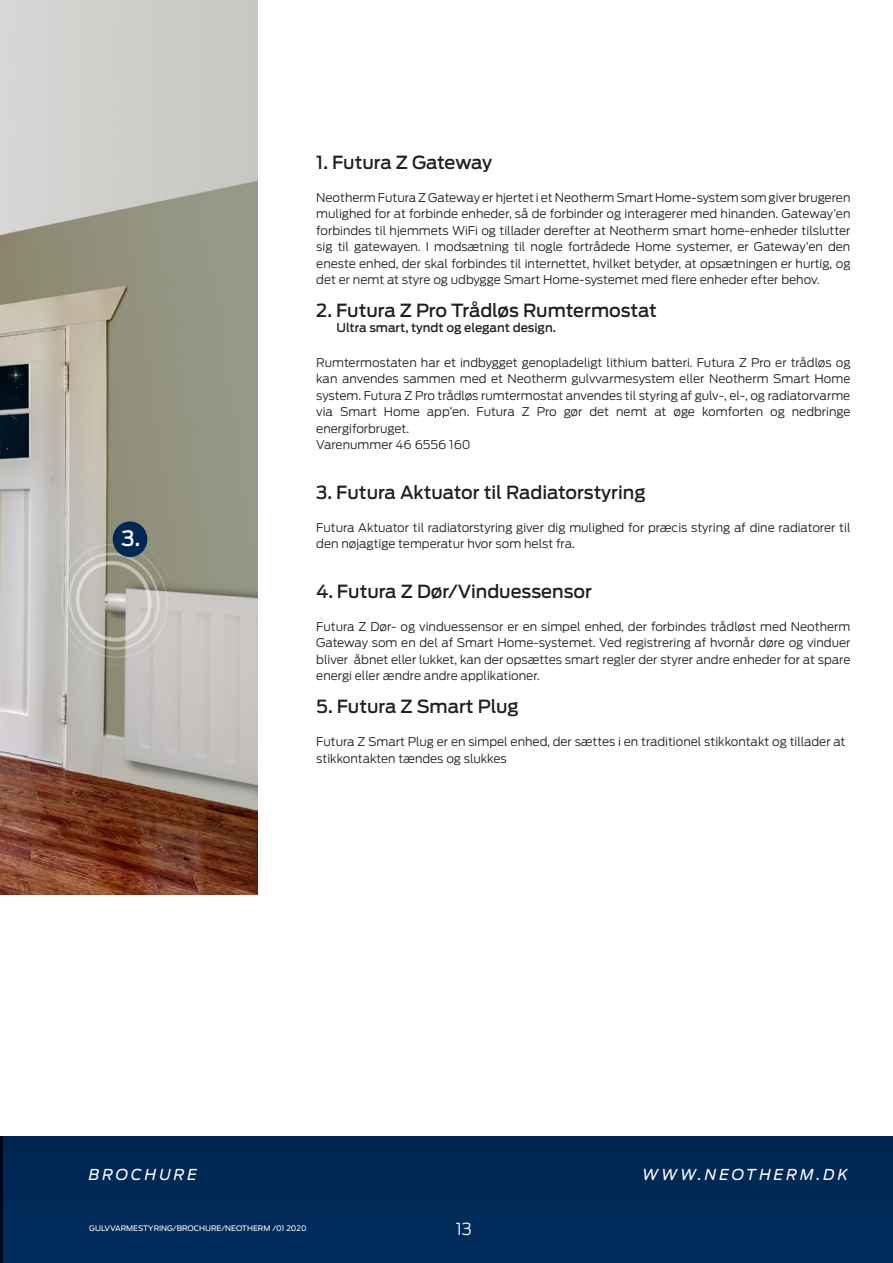
<style>
.page{position:relative;width:893px;height:1263px;background:#fff}
.page>*{position:absolute;margin:0;border:0;box-sizing:border-box;transform-origin:0 0}
.t1{font:500 21px "Antenna";color:#fff}
.t2{font:500 18px "Antenna";color:#231f20}
.t3{font:300 16.5px "Antenna";color:#fff}
.t4{font:italic 15px "Antenna";letter-spacing:.2em;color:#fff}
.t5{font:300 12px/16.5px "Antenna";color:#231f20;text-align:justify}
.t6{font:500 12px "Antenna";color:#231f20}
.t7{font:7.5px "Antenna";color:#fff}
</style>
<div class="page">
<div style="left:0;top:1137px;width:893px;height:126px;background:#002957"></div>
<img style="left:0;top:0;width:258px;height:894px">
<div style="left:113px;top:521px;width:34px;height:36px;background:#002855;border-radius:50%"></div>
<p class="t1" style="left:122px;top:526px;width:20px">3.</p>
<p class="t2" style="left:316px;top:151px;width:178px">1. Futura Z Gateway</p>
<p class="t5" style="left:316px;top:189px;width:536px">Neotherm Futura Z Gateway er hjertet i et Neotherm Smart Home-system som giver brugeren mulighed for at forbinde enheder, så de forbinder og interagerer med hinanden. Gateway’en forbindes til hjemmets WiFi og tillader derefter at Neotherm smart home-enheder tilslutter sig til gatewayen. I modsætning til nogle fortrådede Home systemer, er Gateway’en den eneste enhed, der skal forbindes til internettet, hvilket betyder, at opsætningen er hurtig, og det er nemt at styre og udbygge Smart Home-systemet med flere enheder efter behov.</p>
<p class="t2" style="left:316px;top:300px;width:342px">2. Futura Z Pro Trådløs Rumtermostat</p>
<p class="t5" style="left:316px;top:354px;width:536px">Rumtermostaten har et indbygget genopladeligt lithium batteri. Futura Z Pro er trådløs og kan anvendes sammen med et Neotherm gulvvarmesystem eller Neotherm Smart Home system. Futura Z Pro trådløs rumtermostat anvendes til styring af gulv-, el-, og radiatorvarme via Smart Home app’en. Futura Z Pro gør det nemt at øge komforten og nedbringe energiforbruget.</p>
<p class="t5" style="left:316px;top:436px;width:156px">Varenummer 46 6556 160</p>
<p class="t2" style="left:316px;top:481px;width:331px">3. Futura Aktuator til Radiatorstyring</p>
<p class="t5" style="left:316px;top:519px;width:536px">Futura Aktuator til radiatorstyring giver dig mulighed for præcis styring af dine radiatorer til den nøjagtige temperatur hvor som helst fra.</p>
<p class="t2" style="left:316px;top:580px;width:277px">4. Futura Z Dør/Vinduessensor</p>
<p class="t5" style="left:316px;top:618px;width:536px">Futura Z Dør- og vinduessensor er en simpel enhed, der forbindes trådløst med Neotherm Gateway som en del af Smart Home-systemet. Ved registrering af hvornår døre og vinduer bliver åbnet eller lukket, kan der opsættes smart regler der styrer andre enheder for at spare energi eller ændre andre applikationer.</p>
<p class="t2" style="left:316px;top:696px;width:204px">5. Futura Z Smart Plug</p>
<p class="t5" style="left:316px;top:733px;width:531px">Futura Z Smart Plug er en simpel enhed, der sættes i en traditionel stikkontakt og tillader at</p>
<p class="t5" style="left:316px;top:750px;width:192px">stikkontakten tændes og slukkes</p>
<p class="t6" style="left:336px;top:321px;width:221px">Ultra smart, tyndt og elegant design.</p>
<p class="t4" style="left:89px;top:1166px;width:110px">BROCHURE</p>
<p class="t4" style="left:642px;top:1166px;width:207px">WWW.NEOTHERM.DK</p>
<p class="t7" style="left:89px;top:1224px;width:219px">GULVVARMESTYRING/BROCHURE/NEOTHERM /01 2020</p>
<h3 class="t3" style="left:456px;top:1219px;width:18px">13</h3>
</div>
